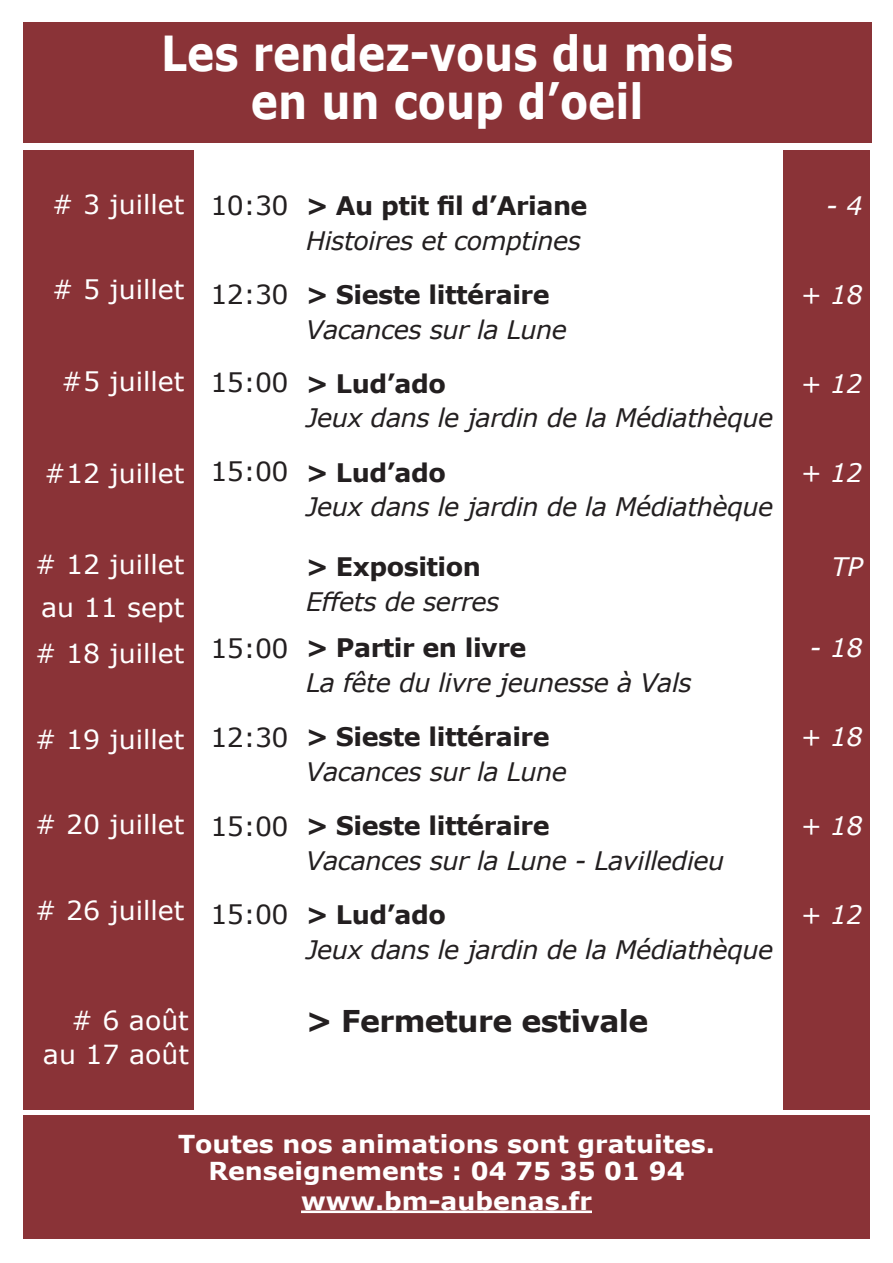
<style>
.page{position:relative;width:893px;height:1263px;background:#fff}
.page>*{position:absolute;margin:0;border:0;box-sizing:border-box;transform-origin:0 0}
.t1{font:700 48.3px/48.3px "Verdana";color:#fff;text-align:center;scale:.85 1}
.t2{font:700 30px "Verdana";letter-spacing:-.02em;color:#231f20}
.t3{font:26.4px/42.9px "Verdana";color:#fff}
.t4{font:26.4px "Verdana";letter-spacing:-.02em;color:#231f20}
.t5{font:italic 25.5px "Verdana";letter-spacing:-.02em;color:#231f20}
.t6{font:700 25.5px "Verdana";letter-spacing:-.02em;color:#231f20}
.t7{font:italic 25.5px "Verdana";color:#fff}
.t8{font:700 24.6px/28.8px "Verdana";color:#fff;text-align:center}
</style>
<div class="page">
<div style="left:23px;top:151px;width:170px;height:959px;background:#8a3337"></div>
<div style="left:23px;top:22px;width:848px;height:121px;background:#8a3337"></div>
<div style="left:23px;top:1115px;width:847px;height:124px;background:#8a3337"></div>
<hr style="left:301px;top:1210px;width:291px;height:3px;background:#fff">
<div style="left:783px;top:151px;width:86px;height:959px;background:#8a3337"></div>
<h1 class="t1" style="left:161px;top:28px;width:675px">Les rendez-vous du mois en un coup d’oeil</h1>
<p class="t3" style="left:52px;top:182px;width:134px"># 3 juillet</p>
<p class="t3" style="left:52px;top:268px;width:134px"># 5 juillet</p>
<p class="t3" style="left:61px;top:360px;width:125px">#5 juillet</p>
<p class="t3" style="left:44px;top:451px;width:142px">#12 juillet</p>
<p class="t3" style="left:35px;top:543px;width:151px"># 12 juillet au 11 sept</p>
<p class="t3" style="left:35px;top:632px;width:151px"># 18 juillet</p>
<p class="t3" style="left:35px;top:717px;width:151px"># 19 juillet</p>
<p class="t3" style="left:35px;top:803px;width:151px"># 20 juillet</p>
<p class="t3" style="left:35px;top:888px;width:151px"># 26 juillet</p>
<p class="t4" style="left:210px;top:187px;width:80px">10:30</p>
<p class="t4" style="left:210px;top:276px;width:80px">12:30</p>
<p class="t4" style="left:210px;top:365px;width:80px">15:00</p>
<p class="t4" style="left:210px;top:453px;width:80px">15:00</p>
<p class="t4" style="left:210px;top:631px;width:80px">15:00</p>
<p class="t4" style="left:210px;top:719px;width:80px">12:30</p>
<p class="t4" style="left:210px;top:808px;width:80px">15:00</p>
<p class="t4" style="left:210px;top:896px;width:80px">15:00</p>
<p class="t6" style="left:306px;top:188px;width:283px">&gt; Au ptit fil d’Ariane</p>
<p class="t5" style="left:306px;top:223px;width:276px">Histoires et comptines</p>
<p class="t6" style="left:306px;top:277px;width:245px">&gt; Sieste littéraire</p>
<p class="t5" style="left:306px;top:312px;width:262px">Vacances sur la Lune</p>
<p class="t6" style="left:306px;top:365px;width:141px">&gt; Lud’ado</p>
<p class="t5" style="left:306px;top:401px;width:469px">Jeux dans le jardin de la Médiathèque</p>
<p class="t6" style="left:306px;top:454px;width:141px">&gt; Lud’ado</p>
<p class="t5" style="left:306px;top:489px;width:469px">Jeux dans le jardin de la Médiathèque</p>
<p class="t6" style="left:306px;top:549px;width:176px">&gt; Exposition</p>
<p class="t5" style="left:306px;top:584px;width:195px">Effets de serres</p>
<p class="t6" style="left:306px;top:630px;width:222px">&gt; Partir en livre</p>
<p class="t5" style="left:306px;top:665px;width:387px">La fête du livre jeunesse à Vals</p>
<p class="t6" style="left:306px;top:719px;width:245px">&gt; Sieste littéraire</p>
<p class="t5" style="left:306px;top:754px;width:262px">Vacances sur la Lune</p>
<p class="t6" style="left:306px;top:808px;width:245px">&gt; Sieste littéraire</p>
<p class="t5" style="left:306px;top:843px;width:420px">Vacances sur la Lune - Lavilledieu</p>
<p class="t6" style="left:306px;top:897px;width:141px">&gt; Lud’ado</p>
<p class="t5" style="left:306px;top:932px;width:469px">Jeux dans le jardin de la Médiathèque</p>
<p class="t7" style="left:826px;top:188px;width:38px">- 4</p>
<p class="t7" style="left:801px;top:277px;width:64px">+ 18</p>
<p class="t7" style="left:801px;top:366px;width:64px">+ 12</p>
<p class="t7" style="left:801px;top:455px;width:64px">+ 12</p>
<p class="t7" style="left:832px;top:549px;width:33px">TP</p>
<p class="t7" style="left:810px;top:631px;width:54px">- 18</p>
<p class="t7" style="left:801px;top:719px;width:64px">+ 18</p>
<p class="t7" style="left:801px;top:808px;width:64px">+ 18</p>
<p class="t7" style="left:801px;top:897px;width:64px">+ 12</p>
<p class="t3" style="left:43px;top:1003px;width:147px;line-height:33.9px;text-align:right"># 6 août au 17 août</p>
<p class="t2" style="left:306px;top:999px;width:344px">&gt; Fermeture estivale</p>
<p class="t8" style="left:178px;top:1129px;width:538px">Toutes nos animations sont gratuites.<br>Renseignements : 04 75 35 01 94 www.bm-aubenas.fr</p>
</div>
